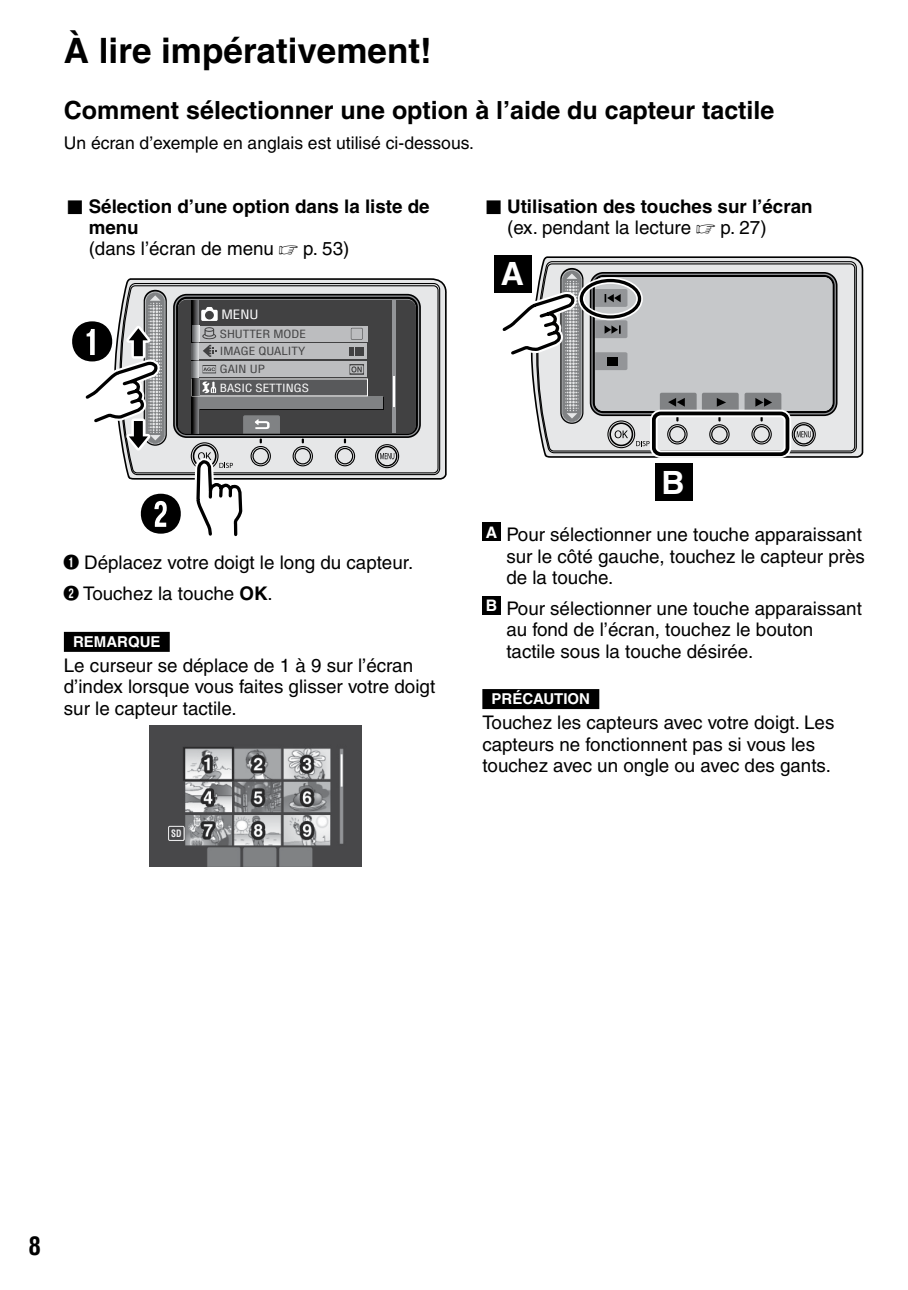
<style>
.page{position:relative;width:908px;height:1290px;background:#fff}
.page>*{position:absolute;margin:0;border:0;box-sizing:border-box;transform-origin:0 0}
.t1{font:50px "Everio Font Circle No 90 msp RKSJ H";color:#000}
.t2{font:700 35px "Helvetica";color:#000}
.t3{font:700 32px "Helvetica";color:#fff}
.t4{font:700 25px "Helvetica";color:#000}
.t5{font:18.75px/21.2px "Helvetica";color:#000}
.t6{font:700 18.75px/21.2px "Helvetica";color:#000}
.t7{font:17.5px "Helvetica";color:#000}
.t8{font:700 15px "Helvetica";color:#fff}
.t9{font:condensed 12.5px "Helvetica";color:#fff;scale:1.17 1}
.t10{font:condensed 11px/18px "Helvetica";color:#414142;scale:1.17 1}
.t11{font:condensed 11px "Helvetica";color:#fff;scale:1.17 1}
.t12{font:700 condensed 10px "Helvetica";color:#f1f1f2;scale:.9 1}
.s1{font-family:"Everio Font M8";font-weight:400;font-size:22.5px}
.s2{font-weight:400}
.s3{font-family:"Universal Newswith Comm Pi";font-weight:400}
.s4{font-family:"Everio Font Circle No"}
.s5{font-weight:700}
</style>
<div class="page">
<div style="left:482px;top:689px;width:117px;height:20px;background:#000"></div>
<svg style="left:544px;top:256px;width:319px;height:202px;background:#a0a1a2"></svg>
<svg style="left:538px;top:261px;width:319px;height:193px;background:#cacbcc"></svg>
<div style="left:607px;top:420px;width:28px;height:28px;border:1px solid #000;border-radius:50%"></div>
<div style="left:589px;top:272px;width:248px;height:144px;border:2px solid #000;border-radius:13px"></div>
<svg style="left:592px;top:275px;width:242px;height:138px"></svg>
<svg style="left:609px;top:422px;width:40px;height:24px"></svg>
<div style="left:751px;top:424px;width:20px;height:20px;border:1px solid #000;border-radius:50%"></div>
<svg style="left:753px;top:419px;width:16px;height:24px"></svg>
<div style="left:791px;top:422px;width:24px;height:24px;border:1px solid #000;border-radius:50%"></div>
<svg style="left:793px;top:424px;width:20px;height:21px"></svg>
<div style="left:709px;top:424px;width:20px;height:21px;border:1px solid #000;border-radius:50%"></div>
<svg style="left:711px;top:419px;width:16px;height:24px"></svg>
<div style="left:667px;top:425px;width:19px;height:19px;background:#949596;border-radius:50%"></div>
<div style="left:667px;top:424px;width:20px;height:20px;border:1px solid #000;border-radius:50%"></div>
<svg style="left:669px;top:419px;width:16px;height:24px"></svg>
<div style="left:594px;top:277px;width:238px;height:134px;background:#c6c8ca;border-radius:8px"></div>
<svg style="left:595px;top:352px;width:32px;height:18px"></svg>
<div style="left:607px;top:357px;width:10px;height:9px;background:#000"></div>
<svg style="left:595px;top:289px;width:32px;height:18px"></svg>
<svg style="left:595px;top:320px;width:32px;height:18px"></svg>
<svg style="left:744px;top:393px;width:37px;height:17px"></svg>
<svg style="left:659px;top:393px;width:79px;height:17px"></svg>
<div style="left:578px;top:277px;width:64px;height:43px;border:7px solid #fff;border-radius:50%"></div>
<div style="left:579px;top:279px;width:62px;height:40px;border:3px solid #000;border-radius:50%"></div>
<div style="left:650px;top:410px;width:141px;height:48px;border:8px solid #fff;border-radius:7px"></div>
<div style="left:651px;top:412px;width:138px;height:44px;border:4px solid #000;border-radius:7px"></div>
<div style="left:654px;top:463px;width:38px;height:38px;background:#000"></div>
<svg style="left:494px;top:255px;width:89px;height:169px"></svg>
<div style="left:482px;top:523px;width:19px;height:18px;background:#000"></div>
<div style="left:482px;top:596px;width:19px;height:19px;background:#000"></div>
<div style="left:64px;top:632px;width:106px;height:20px;background:#000"></div>
<svg style="left:126px;top:278px;width:321px;height:202px;background:#99999a"></svg>
<svg style="left:123px;top:282px;width:317px;height:194px;background:#c9cacb"></svg>
<div style="left:173px;top:294px;width:247px;height:144px;border:2px solid #000;border-radius:13px"></div>
<svg style="left:176px;top:297px;width:242px;height:138px"></svg>
<div style="left:334px;top:446px;width:21px;height:20px;border:1px solid #000;border-radius:50%"></div>
<svg style="left:336px;top:438px;width:17px;height:26px"></svg>
<div style="left:375px;top:444px;width:24px;height:24px;border:1px solid #000;border-radius:50%"></div>
<svg style="left:377px;top:446px;width:20px;height:20px"></svg>
<div style="left:292px;top:446px;width:21px;height:20px;border:1px solid #000;border-radius:50%"></div>
<svg style="left:294px;top:438px;width:17px;height:26px"></svg>
<svg style="left:85px;top:290px;width:82px;height:166px"></svg>
<div style="left:178px;top:300px;width:238px;height:134px;background:#414142;border-radius:8px"></div>
<hr style="left:392px;top:300px;width:3px;height:133px;background:#939598">
<hr style="left:392px;top:376px;width:2px;height:30px;background:#fff">
<div style="left:192px;top:361px;width:175px;height:16px;background:#bcbdbf"></div>
<div style="left:200px;top:397px;width:183px;height:12px;background:#808284"></div>
<div style="left:199px;top:396px;width:183px;height:12px;background:#808284"></div>
<div style="left:192px;top:344px;width:175px;height:15px;background:#bcbdbf"></div>
<div style="left:192px;top:326px;width:175px;height:16px;background:#bcbdbf"></div>
<div style="left:192px;top:379px;width:175px;height:17px;background:#58595b"></div>
<svg style="left:349px;top:364px;width:15px;height:11px"></svg>
<svg style="left:349px;top:347px;width:14px;height:9px"></svg>
<svg style="left:190px;top:278px;width:90px;height:259px"></svg>
<svg style="left:351px;top:328px;width:11px;height:12px"></svg>
<img style="left:149px;top:725px;width:212px;height:141px">
<div style="left:168px;top:826px;width:16px;height:14px;background:#464648"></div>
<div style="left:168px;top:826px;width:16px;height:15px;border:1px solid #f1f1f2"></div>
<h2 class="t2" style="left:64px;top:29px;width:369px">À lire impérativement!</h2>
<h3 class="t4" style="left:64px;top:95px;width:711px">Comment sélectionner une option à l’aide du capteur tactile</h3>
<p class="t7" style="left:64px;top:132px;width:411px">Un écran d’exemple en anglais est utilisé ci-dessous.</p>
<p class="t6" style="left:89px;top:195px;width:342px;text-indent:-25px"><span class="s1">L</span>Sélection d’une option dans la liste de menu<br><span class="s2">(dans l’écran de menu</span> <span class="s3">Z</span> <span class="s2">p. 53)</span></p>
<h1 class="t1" style="left:72px;top:308px;width:41px">Q</h1>
<p class="t9" style="left:221px;top:307px;width:33px">MENU</p>
<p class="t10" style="left:220px;top:342px;width:75px">IMAGE QUALITY<br>GAIN UP</p>
<p class="t10" style="left:220px;top:325px;width:75px">SHUTTER MODE</p>
<p class="t11" style="left:220px;top:381px;width:78px">BASIC SETTINGS</p>
<h1 class="t1" style="left:141px;top:480px;width:41px">R</h1>
<p class="t5" style="left:64px;top:547px;width:351px;line-height:31.2px"><span class="s4">Q</span> Déplacez votre doigt le long du capteur.<br><span class="s4">R</span> Touchez la touche <span class="s5">OK</span>.</p>
<p class="t8" style="left:73px;top:633px;width:89px">REMARQUE</p>
<p class="t5" style="left:64px;top:655px;width:373px">Le curseur se déplace de 1 à 9 sur l’écran d’index lorsque vous faites glisser votre doigt sur le capteur tactile.</p>
<p class="t12" style="left:171px;top:827px;width:13px">SD</p>
<p class="t6" style="left:507px;top:195px;width:307px;text-indent:-25px"><span class="s1">L</span>Utilisation des touches sur l’écran <span class="s2">(ex. pendant la lecture</span> <span class="s3">Z</span> <span class="s2">p. 27)</span></p>
<h3 class="t3" style="left:500px;top:255px;width:25px">A</h3>
<h3 class="t3" style="left:661px;top:463px;width:25px">B</h3>
<p class="t5" style="left:506px;top:524px;width:360px;text-indent:-21px"><sup>A</sup> Pour sélectionner une touche apparaissant sur le côté gauche, touchez le capteur près de la touche.</p>
<p class="t5" style="left:506px;top:598px;width:357px;text-indent:-21px"><sup>B</sup> Pour sélectionner une touche apparaissant au fond de l’écran, touchez le bouton tactile sous la touche désirée.</p>
<p class="t8" style="left:491px;top:690px;width:100px">PRÉCAUTION</p>
<p class="t5" style="left:482px;top:712px;width:353px">Touchez les capteurs avec votre doigt. Les capteurs ne fonctionnent pas si vous les touchez avec un ongle ou avec des gants.</p>
</div>
